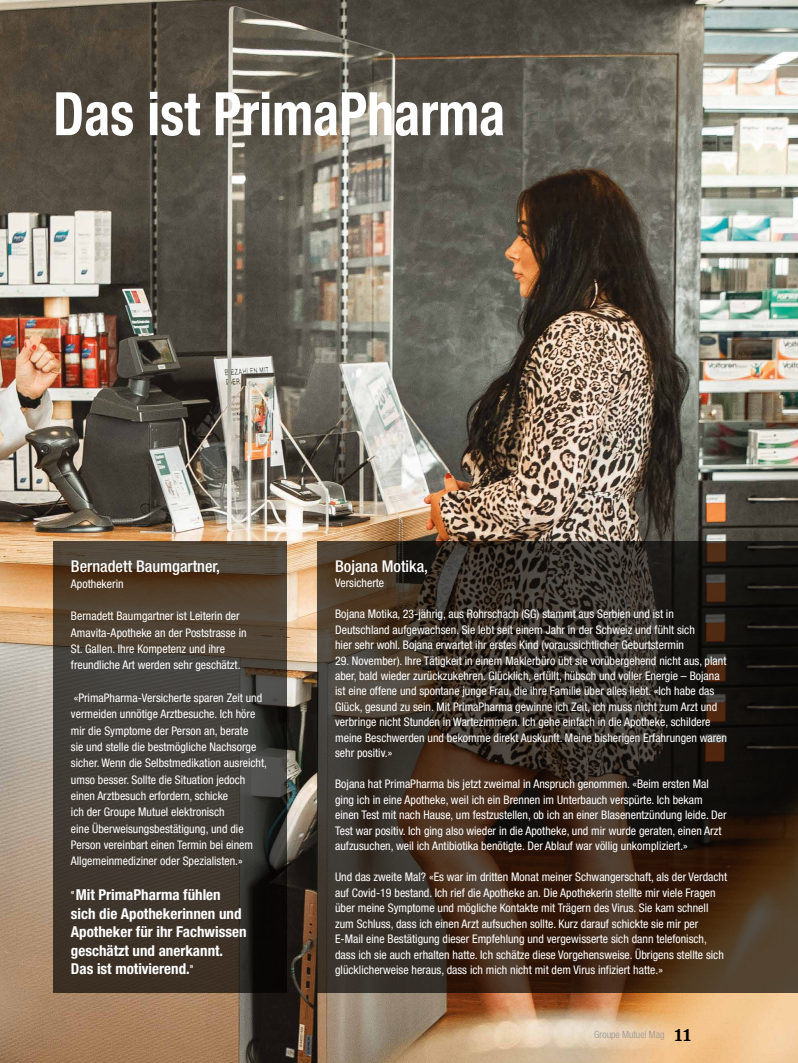
<style>
.page{position:relative;width:798px;height:1063px;background:#fff}
.page>*{position:absolute;margin:0;border:0;box-sizing:border-box;transform-origin:0 0}
.t1{font:700 condensed 60px "Helvetica Neue LT";color:#fff;scale:.9 1}
.t2{font:500 condensed 16.25px "Helvetica Neue LT";color:#fff}
.t3{font:700 condensed 15px/18.6px "Helvetica Neue LT";color:#fff}
.t4{font:condensed 11.88px/15.5px "Helvetica Neue LT";color:#fff}
.t5{font:300 condensed 10px "Helvetica Neue LT";color:#929292}
.s1{font-family:"Superclarendon";font-weight:400;font-stretch:normal;font-size:17.5px;color:#000}
</style>
<div class="page">
<img style="left:0;top:0;width:797px;height:1063px">
<svg style="left:53px;top:541px;width:233px;height:451px;background:#413931"></svg>
<svg style="left:317px;top:541px;width:480px;height:451px;background:#34281e"></svg>
<h1 class="t1" style="left:53px;top:77px;width:503px">Das ist PrimaPharma</h1>
<h2 class="t2" style="left:71px;top:556px;width:151px">Bernadett Baumgartner,</h2>
<p class="t4" style="left:71px;top:576px;width:54px">Apothekerin</p>
<p class="t4" style="left:71px;top:608px;width:177px;line-height:16.4px">Bernadett Baumgartner ist Leiterin der Amavita-Apotheke an der Poststrasse in St. Gallen. Ihre Kompetenz und ihre freundliche Art werden sehr geschätzt.</p>
<p class="t4" style="left:71px;top:690px;width:197px;line-height:16.4px">«PrimaPharma-Versicherte sparen Zeit und vermeiden unnötige Arztbesuche. Ich höre mir die Symptome der Person an, berate<br>sie und stelle die bestmögliche Nachsorge sicher. Wenn die Selbstmedikation ausreicht, umso besser. Sollte die Situation jedoch einen Arztbesuch erfordern, schicke<br>ich der Groupe Mutuel elektronisch<br>eine Überweisungsbestätigung, und die Person vereinbart einen Termin bei einem Allgemeinmediziner oder Spezialisten.»</p>
<p class="t3" style="left:71px;top:885px;width:177px"><sup>«</sup>Mit PrimaPharma fühlen sich die Apothekerinnen und<br>Apotheker für ihr Fachwissen geschätzt und anerkannt.<br>Das ist motivierend.<sup>»</sup></p>
<h2 class="t2" style="left:335px;top:556px;width:94px">Bojana Motika,</h2>
<p class="t4" style="left:335px;top:575px;width:51px">Versicherte</p>
<p class="t4" style="left:335px;top:606px;width:361px">Bojana Motika, 23-jährig, aus Rohrschach (SG) stammt aus Serbien und ist in<br>Deutschland aufgewachsen. Sie lebt seit einem Jahr in der Schweiz und fühlt sich hier sehr wohl. Bojana erwartet ihr erstes Kind (voraussichtlicher Geburtstermin</p>
<p class="t4" style="left:335px;top:652px;width:393px">29. November). Ihre Tätigkeit in einem Maklerbüro übt sie vorübergehend nicht aus, plant aber, bald wieder zurückzukehren. Glücklich, erfüllt, hübsch und voller Energie – Bojana ist eine offene und spontane junge Frau, die ihre Familie über alles liebt. «Ich habe das Glück, gesund zu sein. Mit PrimaPharma gewinne ich Zeit, ich muss nicht zum Arzt und verbringe nicht Stunden in Wartezimmern. Ich gehe einfach in die Apotheke, schildere meine Beschwerden und bekomme direkt Auskunft. Meine bisherigen Erfahrungen waren sehr positiv.»</p>
<p class="t4" style="left:335px;top:776px;width:393px">Bojana hat PrimaPharma bis jetzt zweimal in Anspruch genommen. «Beim ersten Mal ging ich in eine Apotheke, weil ich ein Brennen im Unterbauch verspürte. Ich bekam einen Test mit nach Hause, um festzustellen, ob ich an einer Blasenentzündung leide. Der Test war positiv. Ich ging also wieder in die Apotheke, und mir wurde geraten, einen Arzt aufzusuchen, weil ich Antibiotika benötigte. Der Ablauf war völlig unkompliziert.»</p>
<p class="t4" style="left:335px;top:869px;width:393px">Und das zweite Mal? «Es war im dritten Monat meiner Schwangerschaft, als der Verdacht auf Covid-19 bestand. Ich rief die Apotheke an. Die Apothekerin stellte mir viele Fragen über meine Symptome und mögliche Kontakte mit Trägern des Virus. Sie kam schnell zum Schluss, dass ich einen Arzt aufsuchen sollte. Kurz darauf schickte sie mir per E-Mail eine Bestätigung dieser Empfehlung und vergewisserte sich dann telefonisch, dass ich sie auch erhalten hatte. Ich schätze diese Vorgehensweise. Übrigens stellte sich glücklicherweise heraus, dass ich mich nicht mit dem Virus infiziert hatte.»</p>
<p class="t5" style="left:594px;top:1029px;width:99px">Groupe Mutuel Mag <span class="s1">11</span></p>
</div>
